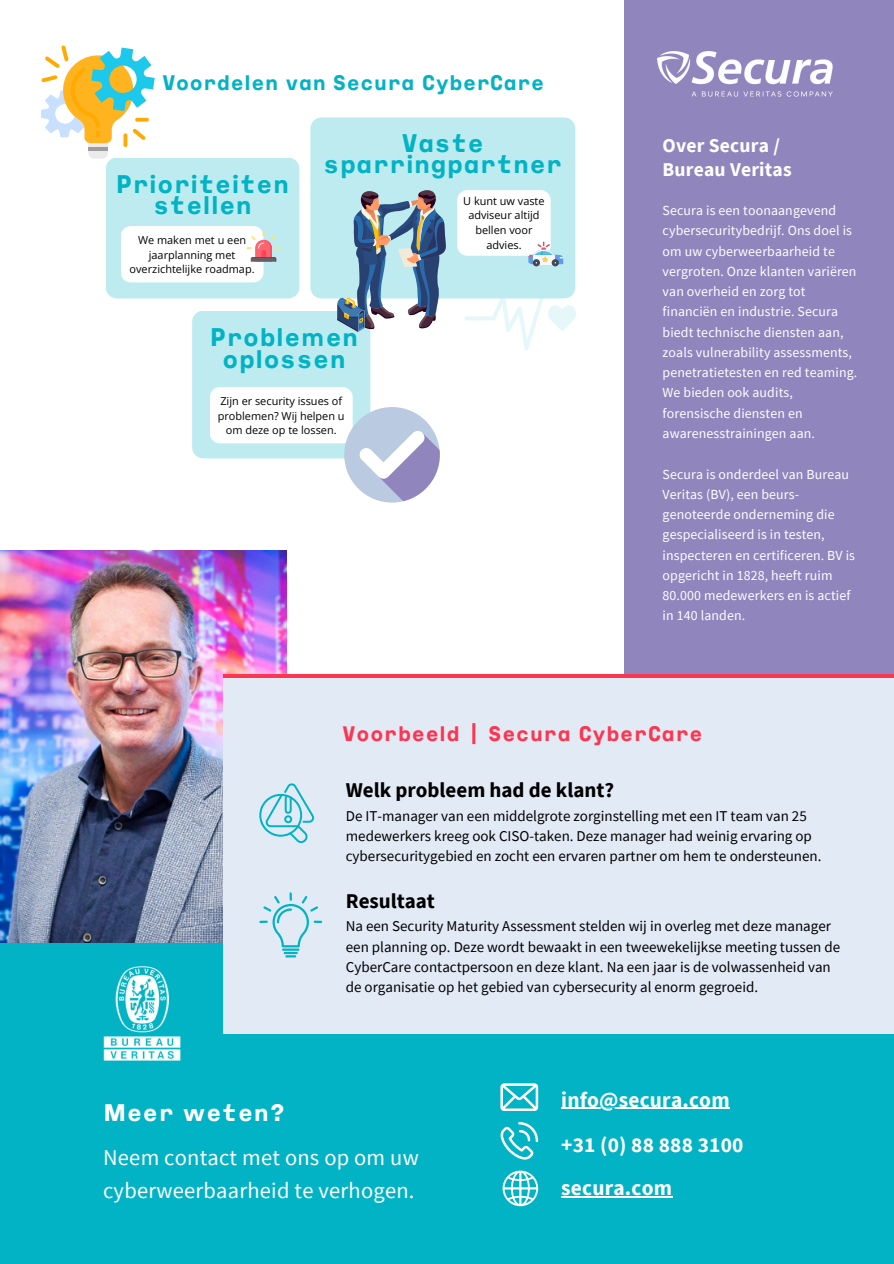
<style>
.page{position:relative;width:894px;height:1264px;background:#fff}
.page>*{position:absolute;margin:0;border:0;box-sizing:border-box;transform-origin:0 0}
.t1{font:700 expanded 25.35px/21.1px "Bureau Veritas";color:#01b3c4;text-align:center}
.t2{font:700 expanded 24px "Bureau Veritas";letter-spacing:.01em;color:#fff}
.t3{font:22.5px/32.7px "Source Sans Pro";letter-spacing:.01em;color:#fff}
.t4{font:700 21.3px "Source Sans Pro";letter-spacing:.01em;color:#fff}
.t5{font:700 21px "Source Sans Pro";color:#000}
.t6{font:700 expanded 21px "Bureau Veritas";color:#01b3c4}
.t7{font:700 expanded 21px "Bureau Veritas";letter-spacing:.01em;color:#fc3650}
.t8{font:700 19.5px/23.7px "Source Sans Pro";letter-spacing:.01em;color:#fff}
.t9{font:15px/20.2px "Source Sans Pro";color:#000}
.t10{font:13.8px/20.2px "Source Sans Pro";letter-spacing:.01em;color:#fff}
.t11{font:10.95px/14.7px "Open Sans";color:#000;text-align:center}
</style>
<div class="page">
<div style="left:623px;top:0;width:270px;height:873px;background:#9185be"></div>
<div style="left:0;top:933px;width:893px;height:330px;background:#01b3c4"></div>
<img style="left:0;top:551px;width:286px;height:391px">
<div style="left:224px;top:674px;width:669px;height:360px;background:#e2eaf6"></div>
<img style="left:657px;top:51px;width:176px;height:46px">
<img style="left:103px;top:957px;width:121px;height:104px">
<svg style="left:259px;top:783px;width:55px;height:60px"></svg>
<svg style="left:259px;top:892px;width:63px;height:65px"></svg>
<hr style="left:224px;top:674px;width:669px;height:4px;background:#fc3650">
<svg style="left:500px;top:1083px;width:38px;height:27px"></svg>
<svg style="left:500px;top:1122px;width:38px;height:37px"></svg>
<svg style="left:502px;top:1170px;width:36px;height:36px"></svg>
<svg style="left:464px;top:272px;width:112px;height:78px"></svg>
<div style="left:446px;top:117px;width:129px;height:181px;background:#beebef"></div>
<div style="left:457px;top:190px;width:93px;height:66px;background:#fff;border-radius:10px"></div>
<svg style="left:528px;top:242px;width:35px;height:22px"></svg>
<svg style="left:41px;top:45px;width:405px;height:457px"></svg>
<hr style="left:561px;top:1107px;width:168px;height:1px;background:#fff">
<hr style="left:561px;top:1195px;width:111px;height:2px;background:#fff">
<p class="t6" style="left:162px;top:76px;width:383px">Voordelen van Secura CyberCare</p>
<p class="t1" style="left:116px;top:176px;width:175px">Prioriteiten stellen</p>
<h5 class="t11" style="left:130px;top:232px;width:126px">We maken met u een jaarplanning met overzichtelijke roadmap.</h5>
<p class="t1" style="left:323px;top:135px;width:241px">Vaste sparringpartner</p>
<h2 class="t11" style="left:463px;top:193px;width:83px">U kunt uw vaste adviseur altijd bellen voor advies.</h2>
<h2 class="t1" style="left:210px;top:329px;width:150px">Problemen oplossen</h2>
<h1 class="t11" style="left:218px;top:393px;width:128px">Zijn er security issues of problemen? Wij helpen u om deze op te lossen.</h1>
<p class="t8" style="left:662px;top:133px;width:130px">Over Secura /<br>Bureau Veritas</p>
<p class="t10" style="left:662px;top:200px;width:196px">Secura is een toonaangevend cybersecuritybedrijf. Ons doel is om uw cyberweerbaarheid te vergroten. Onze klanten variëren van overheid en zorg tot financiën en industrie. Secura biedt technische diensten aan, zoals vulnerability assessments, penetratietesten en red teaming.<br>We bieden ook audits, forensische diensten en awarenesstrainingen aan.</p>
<p class="t10" style="left:662px;top:463px;width:194px">Secura is onderdeel van Bureau<br>Veritas (BV), een beurs&shy;genoteerde onderneming die gespecialiseerd is in testen, inspecteren en certificeren. BV is opgericht in 1828, heeft ruim<br>80.000 medewerkers en is actief in 140 landen.</p>
<h1 class="t7" style="left:342px;top:726px;width:362px">Voorbeeld | Secura CyberCare</h1>
<p class="t5" style="left:346px;top:776px;width:270px">Welk probleem had de klant?</p>
<p class="t9" style="left:346px;top:805px;width:477px">De IT-manager van een middelgrote zorginstelling met een IT team van 25 medewerkers kreeg ook CISO-taken. Deze manager had weinig ervaring op cybersecuritygebied en zocht een ervaren partner om hem te ondersteunen.</p>
<p class="t5" style="left:346px;top:887px;width:91px">Resultaat</p>
<p class="t9" style="left:346px;top:915px;width:495px">Na een Security Maturity Assessment stelden wij in overleg met deze manager een planning op. Deze wordt bewaakt in een tweewekelijkse meeting tussen de CyberCare contactpersoon en deze klant. Na een jaar is de volwassenheid van de organisatie op het gebied van cybersecurity al enorm gegroeid.</p>
<h1 class="t2" style="left:103px;top:1104px;width:183px">Meer weten?</h1>
<p class="t3" style="left:103px;top:1140px;width:317px">Neem contact met ons op om uw cyberweerbaarheid te verhogen.</p>
<p class="t4" style="left:561px;top:1085px;width:170px">info@secura.com</p>
<p class="t4" style="left:561px;top:1130px;width:184px">+31 (0) 88 888 3100</p>
<p class="t4" style="left:561px;top:1173px;width:112px">secura.com</p>
</div>
